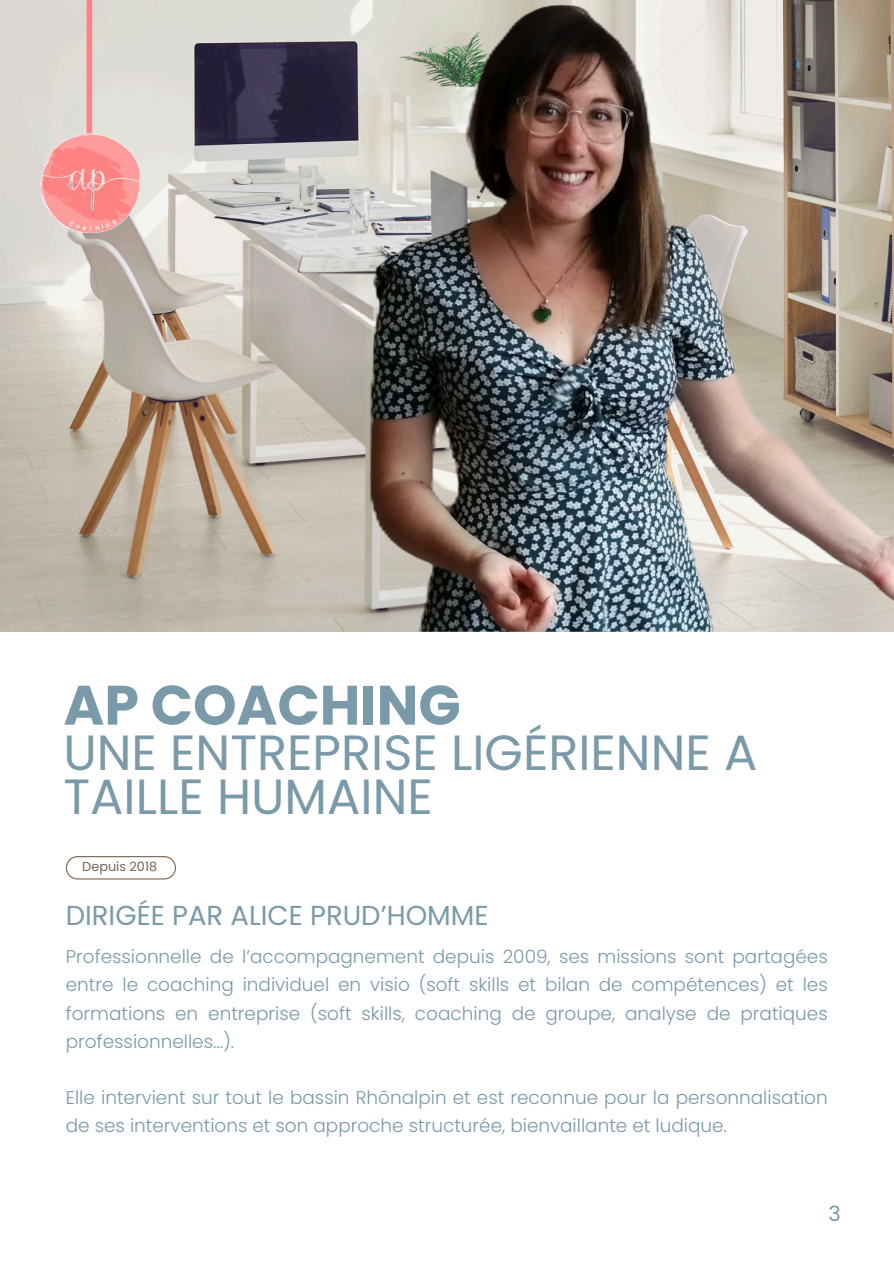
<style>
.page{position:relative;width:894px;height:1264px;background:#fff}
.page>*{position:absolute;margin:0;border:0;box-sizing:border-box;transform-origin:0 0}
.t1{font:700 55.5px "Poppins";color:#7a99a9}
.t2{font:49.35px/43.8px "Poppins";color:#7a99a9}
.t3{font:27.45px "Poppins";color:#7a99a9}
.t4{font:21px "Poppins";color:#7a99a9}
.t5{font:300 18.45px/28.2px "Poppins";color:#7a99a9;text-align:justify}
.t6{font:12.9px "Poppins";color:#786353}
</style>
<div class="page">
<img style="left:0;top:0;width:893px;height:632px">
<div style="left:86px;top:0;width:6px;height:157px;background:#ff8383"></div>
<img style="left:18px;top:108px;width:142px;height:150px">
<img style="left:289px;top:0;width:604px;height:631px">
<svg style="left:66px;top:856px;width:110px;height:23px"></svg>
<p class="t1" style="left:63px;top:666px;width:398px">AP COACHING</p>
<p class="t2" style="left:63px;top:730px;width:695px">UNE ENTREPRISE LIGÉRIENNE A<br>TAILLE HUMAINE</p>
<h3 class="t6" style="left:82px;top:857px;width:76px">Depuis 2018</h3>
<h3 class="t3" style="left:66px;top:896px;width:424px">DIRIGÉE PAR ALICE PRUD’HOMME</h3>
<p class="t5" style="left:66px;top:942px;width:763px">Professionnelle de l’accompagnement depuis 2009, ses missions sont partagées entre le coaching individuel en visio (soft skills et bilan de compétences) et les formations en entreprise (soft skills, coaching de groupe, analyse de pratiques professionnelles...).</p>
<h2 class="t5" style="left:66px;top:1083px;width:763px">Elle intervient sur tout le bassin Rhônalpin et est reconnue pour la personnalisation de ses interventions et son approche structurée, bienvaillante et ludique.</h2>
<p class="t4" style="left:828px;top:1199px;width:14px">3</p>
</div>
